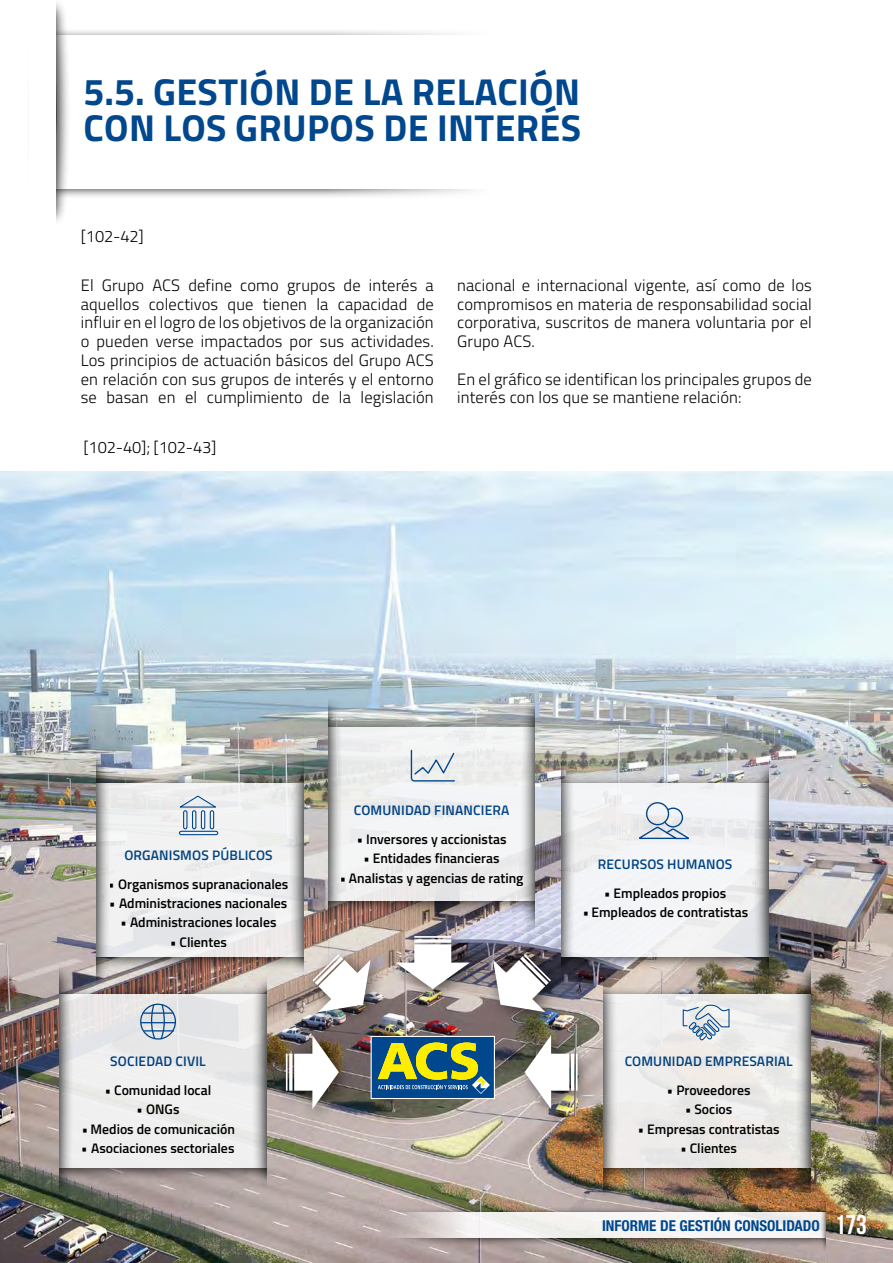
<style>
.page{position:relative;width:893px;height:1263px;background:#fff}
.page>*{position:absolute;margin:0;border:0;box-sizing:border-box;transform-origin:0 0}
.t1{font:700 37.5px/36px "Titillium Web";letter-spacing:.01em;color:#00478d}
.t2{font:300 16.5px/18.8px "Titillium Web";letter-spacing:.01em;color:#000;text-align:justify}
.t3{font:300 16.5px "Titillium Web";letter-spacing:-.01em;color:#000}
.t4{font:700 condensed 15px "Helvetica Neue";color:#00478d}
.t5{font:600 13.8px "Titillium Web";color:#000}
.t6{font:600 13.8px "Titillium Web";letter-spacing:.01em;color:#00478d}
.s1{font-family:"Bebas Neue";font-weight:400;font-stretch:normal;font-size:27px;color:#fff}
</style>
<div class="page">
<div style="left:42px;top:28px;width:572px;height:172px;background:#000;opacity:.75"></div>
<div style="left:49px;top:35px;width:554px;height:153px;background:#fff"></div>
<div style="left:27px;top:0;width:44px;height:227px;background:#000;opacity:.8"></div>
<svg style="left:56px;top:12px;width:2px;height:200px"></svg>
<div style="left:29px;top:0;width:27px;height:237px;background:#fff"></div>
<div style="left:303px;top:17px;width:401px;height:191px;background:#fff"></div>
<img style="left:0;top:472px;width:893px;height:791px">
<div style="left:371px;top:1036px;width:124px;height:63px;background:#00478d;border:1px solid #fff"></div>
<svg style="left:378px;top:1042px;width:112px;height:52px"></svg>
<div style="left:73px;top:775px;width:258px;height:195px;background:#000;opacity:.75"></div>
<div style="left:81px;top:784px;width:237px;height:173px;background:linear-gradient(to bottom,#f0f1f1,#ececed)"></div>
<div style="left:69px;top:751px;width:43px;height:239px;background:#000;opacity:.8"></div>
<div style="left:288px;top:758px;width:44px;height:218px;background:#000;opacity:.8"></div>
<img style="left:65px;top:744px;width:31px;height:242px">
<div style="left:304px;top:719px;width:258px;height:195px;background:#000;opacity:.75"></div>
<div style="left:313px;top:727px;width:236px;height:174px;background:#f1f1f2"></div>
<div style="left:301px;top:695px;width:42px;height:239px;background:#000;opacity:.8"></div>
<div style="left:520px;top:695px;width:40px;height:239px;background:#000;opacity:.8"></div>
<img style="left:304px;top:688px;width:23px;height:23px">
<img style="left:535px;top:693px;width:25px;height:18px">
<div style="left:537px;top:775px;width:258px;height:195px;background:#000;opacity:.75"></div>
<div style="left:546px;top:784px;width:236px;height:173px;background:#f7f8f9"></div>
<div style="left:534px;top:751px;width:42px;height:231px;background:#000;opacity:.8"></div>
<div style="left:753px;top:760px;width:41px;height:218px;background:#000;opacity:.8"></div>
<svg style="left:768px;top:776px;width:1px;height:186px"></svg>
<img style="left:769px;top:750px;width:28px;height:236px">
<div style="left:580px;top:986px;width:258px;height:195px;background:#000;opacity:.75"></div>
<div style="left:588px;top:994px;width:237px;height:174px;background:#eeebe8"></div>
<div style="left:581px;top:978px;width:38px;height:223px;background:#000;opacity:.8"></div>
<div style="left:795px;top:962px;width:40px;height:239px;background:#000;opacity:.8"></div>
<svg style="left:810px;top:978px;width:2px;height:207px"></svg>
<img style="left:574px;top:978px;width:29px;height:227px">
<img style="left:812px;top:960px;width:28px;height:237px">
<div style="left:35px;top:986px;width:259px;height:195px;background:#000;opacity:.75"></div>
<div style="left:44px;top:994px;width:236px;height:174px;background:linear-gradient(to bottom,#e5e5e7,#f2f2f2)"></div>
<div style="left:32px;top:962px;width:42px;height:239px;background:#000;opacity:.8"></div>
<div style="left:251px;top:974px;width:41px;height:215px;background:#000;opacity:.8"></div>
<svg style="left:266px;top:990px;width:1px;height:184px"></svg>
<img style="left:22px;top:955px;width:37px;height:250px">
<img style="left:267px;top:975px;width:29px;height:222px">
<div style="left:140px;top:1004px;width:36px;height:35px;border:1px solid #00478d;border-radius:50%"></div>
<svg style="left:148px;top:1003px;width:20px;height:37px"></svg>
<hr style="left:143px;top:1012px;width:30px;height:2px;background:#00478d">
<hr style="left:141px;top:1022px;width:34px;height:1px;background:#00478d">
<hr style="left:144px;top:1030px;width:30px;height:1px;background:#00478d">
<svg style="left:176px;top:795px;width:43px;height:41px"></svg>
<svg style="left:410px;top:749px;width:46px;height:33px"></svg>
<div style="left:646px;top:802px;width:23px;height:23px;border:1px solid #00478d;border-radius:50%"></div>
<svg style="left:638px;top:807px;width:51px;height:33px"></svg>
<svg style="left:682px;top:1004px;width:48px;height:37px"></svg>
<div style="left:387px;top:925px;width:97px;height:80px;background:#000;opacity:.6"></div>
<svg style="left:396px;top:936px;width:74px;height:53px"></svg>
<div style="left:303px;top:945px;width:83px;height:83px;background:#000;opacity:.6"></div>
<img style="left:303px;top:711px;width:67px;height:301px">
<div style="left:483px;top:945px;width:83px;height:83px;background:#000;opacity:.6"></div>
<img style="left:493px;top:711px;width:68px;height:301px">
<div style="left:275px;top:1026px;width:79px;height:98px;background:#000;opacity:.6"></div>
<svg style="left:286px;top:1035px;width:53px;height:74px"></svg>
<div style="left:515px;top:1026px;width:80px;height:98px;background:#000;opacity:.6"></div>
<svg style="left:525px;top:1035px;width:53px;height:74px"></svg>
<div style="left:318px;top:1206px;width:522px;height:40px;background:#000;opacity:.75"></div>
<div style="left:324px;top:1212px;width:508px;height:26px;background:#f6f5f5"></div>
<img style="left:286px;top:1199px;width:192px;height:64px">
<svg style="left:820px;top:1197px;width:6px;height:55px"></svg>
<svg style="left:825px;top:1204px;width:1px;height:42px"></svg>
<img style="left:826px;top:1188px;width:62px;height:71px">
<h1 class="t1" style="left:83px;top:71px;width:499px">5.5. GESTIÓN DE LA RELACIÓN<br>CON LOS GRUPOS DE INTERÉS</h1>
<p class="t2" style="left:81px;top:226px;width:65px">[102-42]</p>
<p class="t2" style="left:81px;top:275px;width:354px">El Grupo ACS define como grupos de interés a aquellos colectivos que tienen la capacidad de influir en el logro de los objetivos de la organización o pueden verse impactados por sus actividades.<br>Los principios de actuación básicos del Grupo ACS en relación con sus grupos de interés y el entorno se basan en el cumplimiento de la legislación</p>
<p class="t3" style="left:83px;top:436px;width:135px">[102-40]; [102-43]</p>
<p class="t2" style="left:457px;top:275px;width:356px">nacional e internacional vigente, así como de los compromisos en materia de responsabilidad social corporativa, suscritos de manera voluntaria por el Grupo ACS.</p>
<p class="t2" style="left:457px;top:369px;width:356px">En el gráfico se identifican los principales grupos de interés con los que se mantiene relación:</p>
<p class="t6" style="left:124px;top:845px;width:150px">ORGANISMOS PÚBLICOS</p>
<p class="t5" style="left:109px;top:873px;width:181px">• Organismos supranacionales</p>
<p class="t5" style="left:110px;top:893px;width:179px">• Administraciones nacionales</p>
<p class="t5" style="left:121px;top:912px;width:157px">• Administraciones locales</p>
<p class="t5" style="left:170px;top:931px;width:58px">• Clientes</p>
<p class="t6" style="left:110px;top:1051px;width:97px">SOCIEDAD CIVIL</p>
<p class="t5" style="left:105px;top:1080px;width:108px">• Comunidad local</p>
<p class="t5" style="left:137px;top:1099px;width:44px">• ONGs</p>
<p class="t5" style="left:81px;top:1118px;width:155px">• Medios de comunicación</p>
<p class="t5" style="left:82px;top:1138px;width:154px">• Asociaciones sectoriales</p>
<p class="t6" style="left:354px;top:800px;width:157px">COMUNIDAD FINANCIERA</p>
<p class="t5" style="left:357px;top:829px;width:151px">• Inversores y accionistas</p>
<p class="t5" style="left:363px;top:848px;width:138px">• Entidades financieras</p>
<p class="t5" style="left:340px;top:867px;width:185px">• Analistas y agencias de rating</p>
<p class="t6" style="left:598px;top:854px;width:136px">RECURSOS HUMANOS</p>
<p class="t5" style="left:604px;top:882px;width:123px">• Empleados propios</p>
<p class="t5" style="left:582px;top:902px;width:168px">• Empleados de contratistas</p>
<p class="t6" style="left:625px;top:1051px;width:170px">COMUNIDAD EMPRESARIAL</p>
<p class="t5" style="left:667px;top:1080px;width:85px">• Proveedores</p>
<p class="t5" style="left:685px;top:1099px;width:49px">• Socios</p>
<p class="t5" style="left:638px;top:1118px;width:143px">• Empresas contratistas</p>
<p class="t5" style="left:680px;top:1138px;width:58px">• Clientes</p>
<p class="t4" style="left:602px;top:1216px;width:266px">INFORME DE GESTIÓN CONSOLIDADO <span class="s1">173</span></p>
</div>
